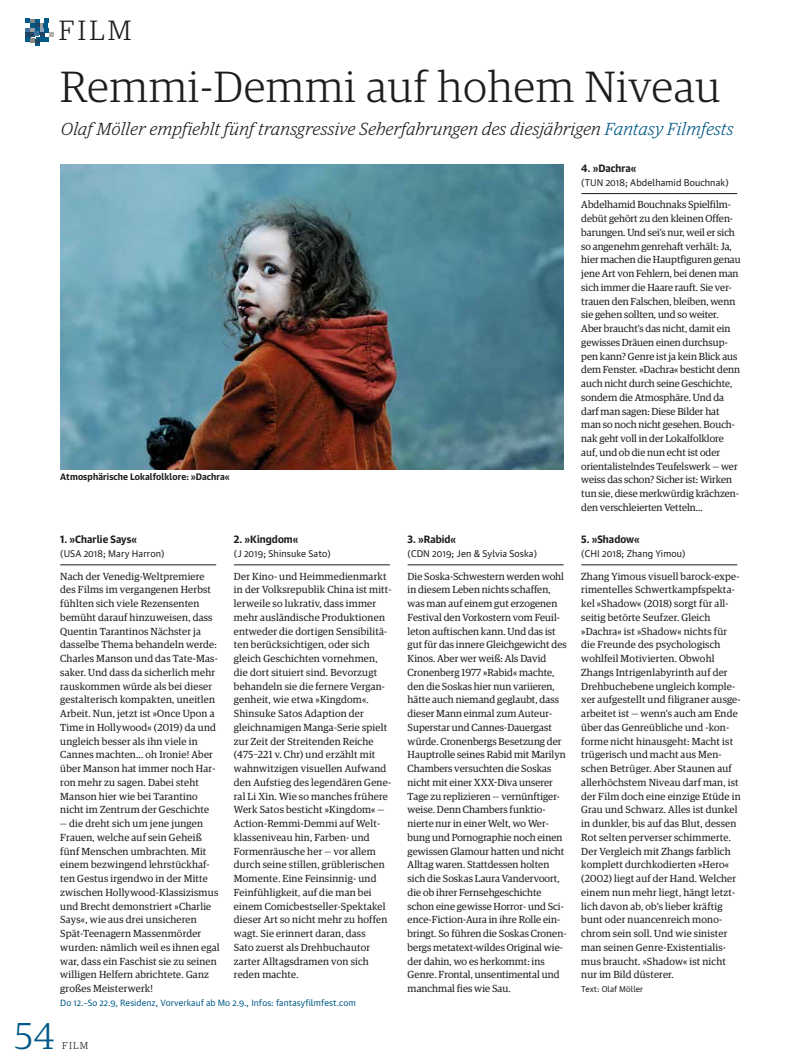
<style>
.page{position:relative;width:794px;height:1063px;background:#fff}
.page>*{position:absolute;margin:0;border:0;box-sizing:border-box;transform-origin:0 0}
.t1{font:300 43.75px "Guardian Egyp";letter-spacing:.025em;color:#1d1d1b}
.t2{font:300 37.5px "Guardian Egyp";color:#005987}
.t3{font:300 27.88px "Guardian Egyp";color:#1d1d1b}
.t4{font:italic 300 17.5px "Guardian Egyp";letter-spacing:.025em;color:#1d1d1b}
.t5{font:10.25px/13.8px "Guardian Egyp";letter-spacing:.02em;color:#1d1d1b}
.t6{font:10.25px/13.8px "Guardian Egyp";color:#1d1d1b}
.t7{font:700 10.25px "Guardian Text Sans";letter-spacing:.005em;color:#1d1d1b}
.t8{font:300 10px "Guardian Egyp";color:#1d1d1b}
.t9{font:9.38px "Guardian Text Sans";letter-spacing:.01em;color:#1d1d1b}
.t10{font:700 9px "Guardian Text Sans";letter-spacing:.01em;color:#1d1d1b}
.t11{font:8.75px "Guardian Text Sans";letter-spacing:.01em;color:#005987}
.t12{font:8.12px "Guardian Text Sans";letter-spacing:.01em;color:#1d1d1b}
.s1{color:#005987}
</style>
<div class="page">
<svg style="left:25px;top:18px;width:29px;height:28px"></svg>
<hr style="left:60px;top:565px;width:156px;height:1px;background:#1d1d1b">
<hr style="left:234px;top:565px;width:156px;height:1px;background:#1d1d1b">
<hr style="left:407px;top:565px;width:156px;height:1px;background:#1d1d1b">
<hr style="left:581px;top:193px;width:156px;height:1px;background:#1d1d1b">
<hr style="left:581px;top:565px;width:156px;height:1px;background:#1d1d1b">
<img style="left:60px;top:164px;width:503px;height:306px">
<h3 class="t3" style="left:59px;top:12px;width:74px">FILM</h3>
<h1 class="t1" style="left:60px;top:58px;width:661px">Remmi-Demmi auf hohem Niveau</h1>
<h3 class="t4" style="left:61px;top:117px;width:673px">Olaf Möller empfiehlt fünf transgressive Seherfahrungen des diesjährigen <span class="s1">Fantasy Filmfests</span></h3>
<p class="t10" style="left:60px;top:470px;width:171px">Atmosphärische Lokalfolklore: »Dachra«</p>
<p class="t7" style="left:60px;top:531px;width:78px">1. »Charlie Says«</p>
<p class="t9" style="left:60px;top:546px;width:106px">(USA 2018; Mary Harron)</p>
<p class="t5" style="left:60px;top:569px;width:159px">Nach der Venedig-Weltpremiere des Films im vergangenen Herbst fühlten sich viele Rezensenten bemüht darauf hinzuweisen, dass<br>Quentin Tarantinos Nächster ja dasselbe Thema behandeln werde:<br>Charles Manson und das Tate-Mas&shy;saker. Und dass da sicherlich mehr rauskommen würde als bei dieser gestalterisch kompakten, uneitlen<br>Arbeit. Nun, jetzt ist »Once Upon a<br>Time in Hollywood« (2019) da und ungleich besser als ihn viele in<br>Cannes machten... oh Ironie! Aber über Manson hat immer noch Har&shy;ron mehr zu sagen. Dabei steht<br>Manson hier wie bei Tarantino nicht im Zentrum der Geschichte</p>
<p class="t5" style="left:60px;top:816px;width:161px">— die dreht sich um jene jungen<br>Frauen, welche auf sein Geheiß fünf Menschen umbrachten. Mit einem bezwingend lehrstückhaf&shy;ten Gestus irgendwo in der Mitte zwischen Hollywood-Klassizismus und Brecht demonstriert »Charlie<br>Says«, wie aus drei unsicheren<br>Spät-Teenagern Massenmörder wurden: nämlich weil es ihnen egal war, dass ein Faschist sie zu seinen willigen Helfern abrichtete. Ganz großes Meisterwerk!</p>
<p class="t7" style="left:234px;top:531px;width:66px">2. »Kingdom«</p>
<p class="t9" style="left:234px;top:546px;width:98px">(J 2019; Shinsuke Sato)</p>
<p class="t5" style="left:234px;top:569px;width:159px">Der Kino- und Heimmedienmarkt in der Volksrepublik China ist mitt&shy;lerweile so lukrativ, dass immer mehr ausländische Produktionen entweder die dortigen Sensibilitä&shy;ten berücksichtigen, oder sich gleich Geschichten vornehmen, die dort situiert sind. Bevorzugt behandeln sie die fernere Vergan&shy;genheit, wie etwa »Kingdom«.<br>Shinsuke Satos Adaption der gleichnamigen Manga-Serie spielt zur Zeit der Streitenden Reiche (475–221 v. Chr) und erzählt mit wahnwitzigen visuellen Aufwand den Aufstieg des legendären Gene&shy;ral Li Xìn. Wie so manches frühere<br>Werk Satos besticht »Kingdom« —<br>Action-Remmi-Demmi auf Welt&shy;klasseniveau hin, Farben- und<br>Formenräusche her — vor allem durch seine stillen, grüblerischen<br>Momente. Eine Feinsinnig- und<br>Feinfühligkeit, auf die man bei einem Comicbestseller-Spektakel dieser Art so nicht mehr zu hoffen wagt. Sie erinnert daran, dass<br>Sato zuerst als Drehbuchautor zarter Alltagsdramen von sich reden machte.</p>
<p class="t11" style="left:60px;top:996px;width:297px">Do 12.–So 22.9, Residenz, Vorverkauf ab Mo 2.9., Infos: fantasyfilmfest.com</p>
<h2 class="t2" style="left:15px;top:1011px;width:41px">54</h2>
<p class="t8" style="left:62px;top:1039px;width:28px">FILM</p>
<p class="t7" style="left:407px;top:531px;width:50px">3. »Rabid«</p>
<p class="t9" style="left:407px;top:546px;width:131px">(CDN 2019; Jen &amp; Sylvia Soska)</p>
<p class="t5" style="left:407px;top:569px;width:161px">Die Soska-Schwestern werden wohl in diesem Leben nichts schaffen, was man auf einem gut erzogenen Festival den Vorkostern vom Feuil&shy;leton auftischen kann. Und das ist gut für das innere Gleichgewicht des Kinos. Aber wer weiß: Als David Cronenberg 1977 »Rabid« machte, den die Soskas hier nun variieren, hätte auch niemand geglaubt, dass dieser Mann einmal zum Auteur-Superstar und Cannes-Dauergast würde. Cronenbergs Besetzung der Hauptrolle seines Rabid mit Marilyn Chambers versuchten die Soskas nicht mit einer XXX-Diva unserer Tage zu replizieren — vernünftiger&shy;weise. Denn Chambers funktio&shy;nierte nur in einer Welt, wo Wer&shy;bung und Pornographie noch einen gewissen Glamour hatten und nicht Alltag waren. Stattdessen holten sich die Soskas Laura Vandervoort, die ob ihrer Fernsehgeschichte schon eine gewisse Horror- und Sci&shy;ence-Fiction-Aura in ihre Rolle ein&shy;bringt. So führen die Soskas Cronen&shy;bergs metatext-wildes Original wie&shy;der dahin, wo es herkommt: ins Genre. Frontal, unsentimental und manchmal fies wie Sau.</p>
<p class="t7" style="left:581px;top:160px;width:57px">4. »Dachra«</p>
<p class="t9" style="left:581px;top:175px;width:149px">(TUN 2018; Abdelhamid Bouchnak)</p>
<p class="t6" style="left:581px;top:197px;width:161px">Abdelhamid Bouchnaks Spielfilm&shy;debüt gehört zu den kleinen Offen&shy;barungen. Und sei’s nur, weil er sich so angenehm genrehaft verhält: Ja, hier machen die Hauptfiguren genau jene Art von Fehlern, bei denen man sich immer die Haare rauft. Sie ver&shy;trauen den Falschen, bleiben, wenn sie gehen sollten, und so weiter.<br>Aber braucht’s das nicht, damit ein gewisses Dräuen einen durchsup&shy;pen kann? Genre ist ja kein Blick aus dem Fenster. »Dachra« besticht denn auch nicht durch seine Geschichte, sondern die Atmosphäre. Und da darf man sagen: Diese Bilder hat man so noch nicht gesehen. Bouch&shy;nak geht voll in der Lokalfolklore auf, und ob die nun echt ist oder orientalistelndes Teufelswerk — wer weiss das schon? Sicher ist: Wirken tun sie, diese merkwürdig krächzen&shy;den verschleierten Vetteln...</p>
<p class="t7" style="left:581px;top:531px;width:60px">5. »Shadow«</p>
<p class="t9" style="left:581px;top:546px;width:106px">(CHI 2018; Zhang Yimou)</p>
<p class="t5" style="left:581px;top:569px;width:161px">Zhang Yimous visuell barock-expe&shy;rimentelles Schwertkampfspekta&shy;kel »Shadow« (2018) sorgt für all&shy;seitig betörte Seufzer. Gleich »Dachra« ist »Shadow« nichts für die Freunde des psychologisch wohlfeil Motivierten. Obwohl Zhangs Intrigenlabyrinth auf der Drehbuchebene ungleich komple&shy;xer aufgestellt und filigraner ausge&shy;arbeitet ist — wenn’s auch am Ende über das Genreübliche und -kon&shy;forme nicht hinausgeht: Macht ist trügerisch und macht aus Men&shy;schen Betrüger. Aber Staunen auf allerhöchstem Niveau darf man, ist der Film doch eine einzige Etüde in Grau und Schwarz. Alles ist dunkel in dunkler, bis auf das Blut, dessen Rot selten perverser schimmerte.<br>Der Vergleich mit Zhangs farblich komplett durchkodierten »Hero« (2002) liegt auf der Hand. Welcher einem nun mehr liegt, hängt letzt&shy;lich davon ab, ob’s lieber kräftig bunt oder nuancenreich mono&shy;chrom sein soll. Und wie sinister man seinen Genre-Existentialis&shy;mus braucht. »Shadow« ist nicht nur im Bild düsterer.</p>
<p class="t12" style="left:581px;top:983px;width:63px">Text: Olaf Möller</p>
</div>
